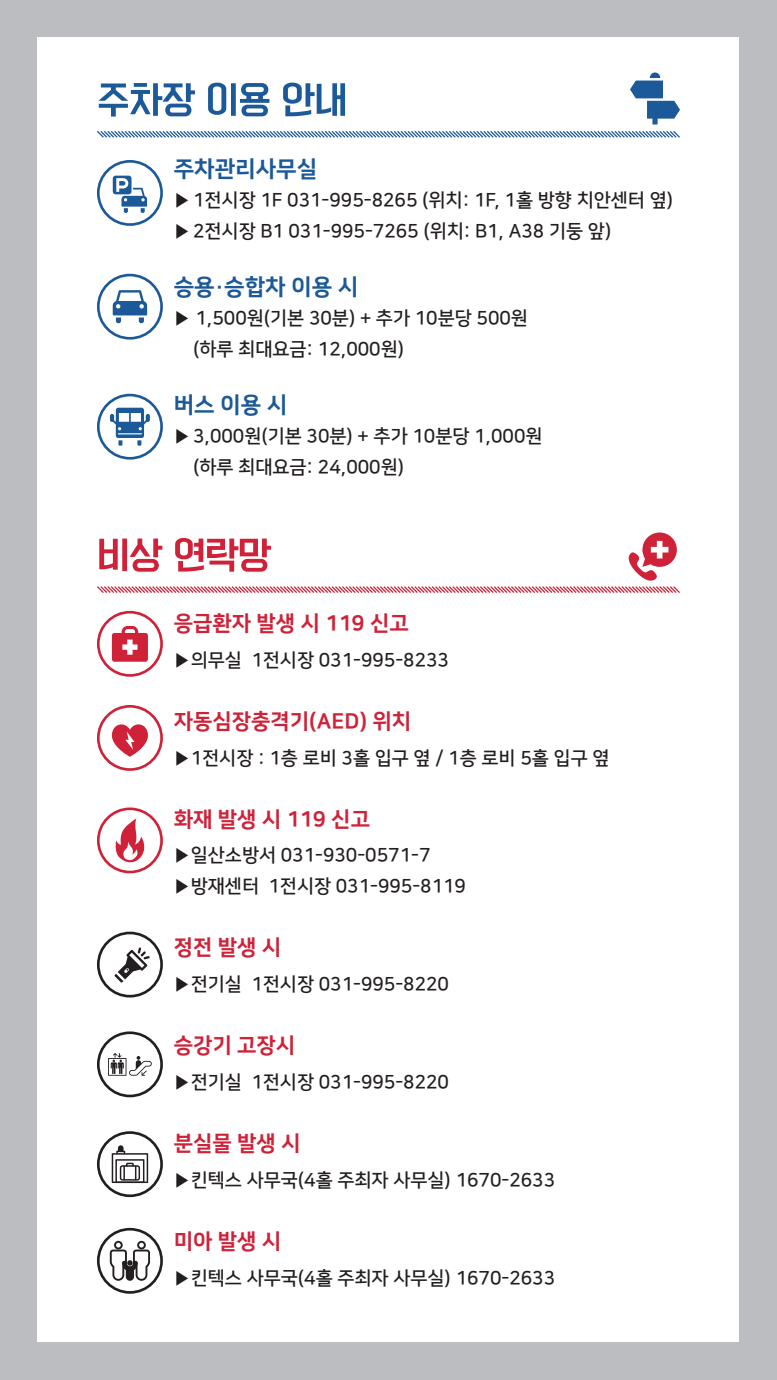
<style>
.page{position:relative;width:777px;height:1380px;background:#fff}
.page>*{position:absolute;margin:0;border:0;box-sizing:border-box;transform-origin:0 0}
.t1{font:22.5px "Nanum Square EB";color:#1c5999}
.t2{font:21.25px "Nanum Square EB";color:#cf2239}
.t3{font:18.75px/30.5px "Nanum Square B";color:#231f20}
</style>
<div class="page">
<div style="left:0;top:0;width:776px;height:1380px;background:#bcbdc0"></div>
<div style="left:38px;top:38px;width:701px;height:1304px;background:#fff"></div>
<div style="left:97px;top:160px;width:66px;height:66px;border:3px solid #1c5999;border-radius:50%"></div>
<svg style="left:113px;top:176px;width:34px;height:37px"></svg>
<div style="left:97px;top:274px;width:66px;height:66px;border:3px solid #1c5999;border-radius:50%"></div>
<svg style="left:113px;top:290px;width:34px;height:33px"></svg>
<div style="left:97px;top:394px;width:66px;height:66px;border:3px solid #1c5999;border-radius:50%"></div>
<svg style="left:110px;top:408px;width:40px;height:38px"></svg>
<svg style="left:97px;top:73px;width:583px;height:65px"></svg>
<svg style="left:112px;top:724px;width:36px;height:33px"></svg>
<div style="left:97px;top:705px;width:66px;height:66px;border:3px solid #cf2239;border-radius:50%"></div>
<div style="left:97px;top:611px;width:66px;height:66px;border:3px solid #cf2239;border-radius:50%"></div>
<svg style="left:112px;top:626px;width:36px;height:36px"></svg>
<div style="left:97px;top:808px;width:66px;height:65px;border:3px solid #cf2239;border-radius:50%"></div>
<svg style="left:115px;top:818px;width:29px;height:45px"></svg>
<div style="left:97px;top:932px;width:66px;height:66px;border:3px solid #231f20;border-radius:50%"></div>
<svg style="left:114px;top:947px;width:36px;height:36px"></svg>
<div style="left:97px;top:1031px;width:66px;height:66px;border:3px solid #231f20;border-radius:50%"></div>
<svg style="left:108px;top:1053px;width:44px;height:23px"></svg>
<div style="left:97px;top:1131px;width:66px;height:66px;border:3px solid #231f20;border-radius:50%"></div>
<svg style="left:112px;top:1145px;width:36px;height:38px"></svg>
<svg style="left:97px;top:532px;width:583px;height:61px"></svg>
<div style="left:97px;top:1228px;width:66px;height:66px;border:3px solid #231f20;border-radius:50%"></div>
<svg style="left:110px;top:1241px;width:40px;height:40px"></svg>
<p class="t1" style="left:174px;top:156px;width:145px">주차관리사무실</p>
<p class="t3" style="left:174px;top:185px;width:500px">▶1전시장 1F 031-995-8265 (위치: 1F, 1홀 방향 치안센터 옆) ▶2전시장 B1 031-995-7265 (위치: B1, A38 기둥 앞)</p>
<p class="t1" style="left:174px;top:274px;width:186px">승용·승합차 이용 시</p>
<p class="t3" style="left:193px;top:303px;width:336px;text-indent:-19px">▶ 1,500원(기본 30분) + 추가 10분당 500원 (하루 최대요금: 12,000원)</p>
<p class="t1" style="left:174px;top:392px;width:115px">버스 이용 시</p>
<p class="t3" style="left:193px;top:421px;width:351px;text-indent:-19px">▶3,000원(기본 30분) + 추가 10분당 1,000원 (하루 최대요금: 24,000원)</p>
<p class="t2" style="left:174px;top:612px;width:236px">응급환자 발생 시 119 신고</p>
<p class="t3" style="left:174px;top:645px;width:277px">▶의무실 1전시장 031-995-8233</p>
<p class="t2" style="left:174px;top:710px;width:239px">자동심장충격기(AED) 위치</p>
<p class="t3" style="left:174px;top:743px;width:437px">▶1전시장 : 1층 로비 3홀 입구 옆 / 1층 로비 5홀 입구 옆</p>
<p class="t2" style="left:174px;top:808px;width:198px">화재 발생 시 119 신고</p>
<p class="t3" style="left:174px;top:841px;width:294px">▶일산소방서 031-930-0571-7 ▶방재센터 1전시장 031-995-8119</p>
<p class="t2" style="left:174px;top:936px;width:109px">정전 발생 시</p>
<p class="t3" style="left:174px;top:969px;width:277px">▶전기실 1전시장 031-995-8220</p>
<p class="t2" style="left:174px;top:1034px;width:123px">승강기 고장시</p>
<p class="t3" style="left:174px;top:1067px;width:277px">▶전기실 1전시장 031-995-8220</p>
<p class="t2" style="left:174px;top:1132px;width:128px">분실물 발생 시</p>
<p class="t3" style="left:174px;top:1165px;width:383px">▶킨텍스 사무국(4홀 주최자 사무실) 1670-2633</p>
<p class="t2" style="left:174px;top:1230px;width:109px">미아 발생 시</p>
<p class="t3" style="left:174px;top:1263px;width:383px">▶킨텍스 사무국(4홀 주최자 사무실) 1670-2633</p>
</div>
